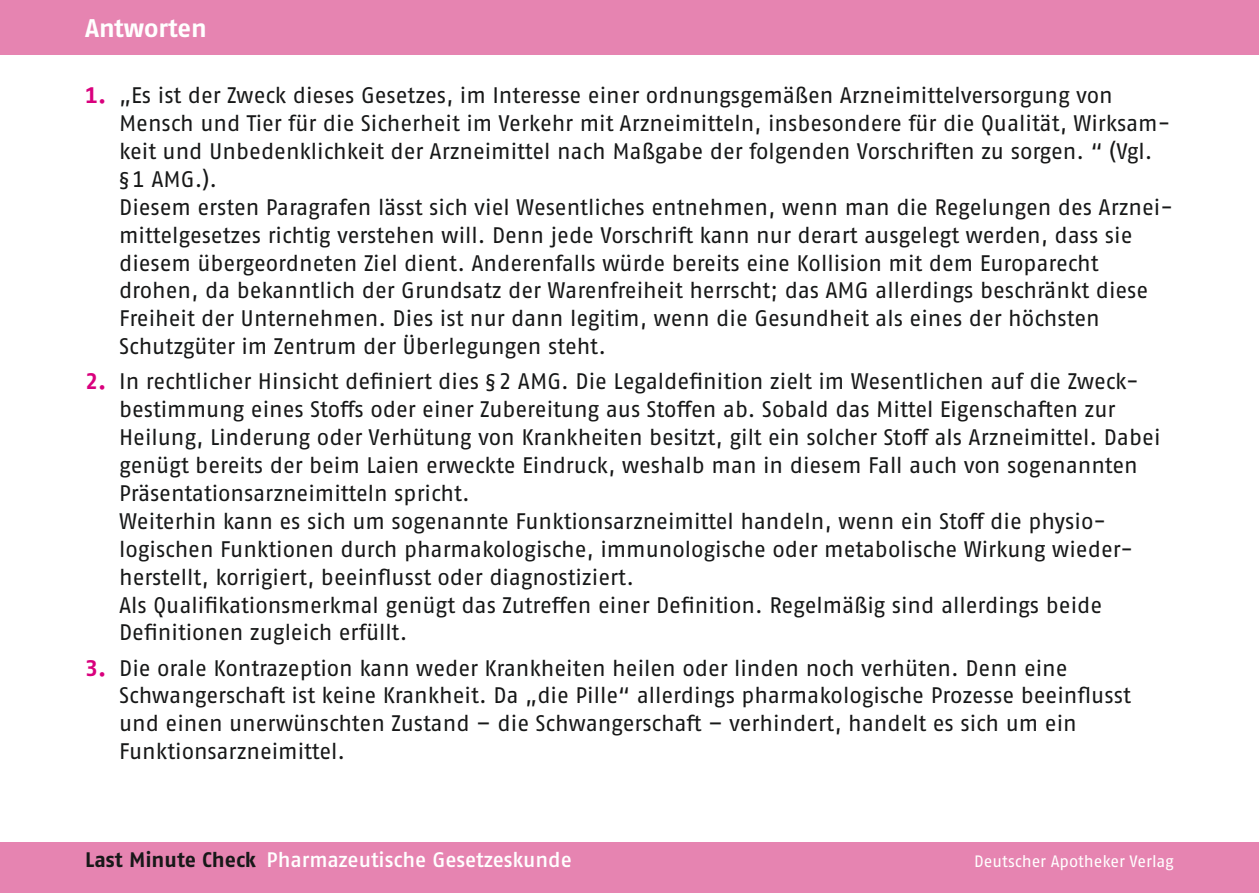
<style>
.page{position:relative;width:1259px;height:893px;background:#fff}
.page>*{position:absolute;margin:0;border:0;box-sizing:border-box;transform-origin:0 0}
.t1{font:700 25.5px "Fago Pro";letter-spacing:-.005em;color:#fff}
.t2{font:22.5px/27.9px "Fago Pro";letter-spacing:-.005em;color:#171818}
.t3{font:600 21px "Fago Pro";letter-spacing:-.005em;color:#fff}
.t4{font:16.5px "Fago Pro";letter-spacing:-.005em;color:#fff}
.s1{font-weight:700;color:#d9007d}
.s2{font-weight:700;color:#171818}
</style>
<div class="page">
<div style="left:0;top:0;width:1259px;height:55px;background:#e684b1"></div>
<div style="left:0;top:842px;width:1259px;height:51px;background:#e684b1"></div>
<p class="t1" style="left:85px;top:13px;width:123px">Antworten</p>
<p class="t2" style="left:119px;top:81px;width:1055px;text-indent:-34px"><span class="s1">1.</span> „Es ist der Zweck dieses Gesetzes, im Interesse einer ordnungsgemäßen Arzneimittelversorgung von Mensch und Tier für die Sicherheit im Verkehr mit Arzneimitteln, insbesondere für die Qualität, Wirksam&shy;keit und Unbedenklichkeit der Arzneimittel nach Maßgabe der folgenden Vorschriften zu sorgen. “ (Vgl. §1 AMG.).<br>Diesem ersten Paragrafen lässt sich viel Wesentliches entnehmen, wenn man die Regelungen des Arznei&shy;mittelgesetzes richtig verstehen will. Denn jede Vorschrift kann nur derart ausgelegt werden, dass sie diesem übergeordneten Ziel dient. Anderenfalls würde bereits eine Kollision mit dem Europarecht drohen, da bekanntlich der Grundsatz der Warenfreiheit herrscht; das AMG allerdings beschränkt diese Freiheit der Unternehmen. Dies ist nur dann legitim, wenn die Gesundheit als eines der höchsten Schutzgüter im Zentrum der Überlegungen steht.</p>
<p class="t2" style="left:119px;top:367px;width:1043px;text-indent:-34px"><span class="s1">2.</span> In rechtlicher Hinsicht definiert dies §2 AMG. Die Legaldefinition zielt im Wesentlichen auf die Zweck&shy;bestimmung eines Stoffs oder einer Zubereitung aus Stoffen ab. Sobald das Mittel Eigenschaften zur Heilung, Linderung oder Verhütung von Krankheiten besitzt, gilt ein solcher Stoff als Arzneimittel. Dabei genügt bereits der beim Laien erweckte Eindruck, weshalb man in diesem Fall auch von sogenannten Präsentationsarzneimitteln spricht.<br>Weiterhin kann es sich um sogenannte Funktionsarzneimittel handeln, wenn ein Stoff die physio&shy;logischen Funktionen durch pharmakologische, immunologische oder metabolische Wirkung wieder&shy;herstellt, korrigiert, beeinflusst oder diagnostiziert.<br>Als Qualifikationsmerkmal genügt das Zutreffen einer Definition. Regelmäßig sind allerdings beide Definitionen zugleich erfüllt.</p>
<p class="t2" style="left:119px;top:654px;width:1013px;text-indent:-34px"><span class="s1">3.</span> Die orale Kontrazeption kann weder Krankheiten heilen oder linden noch verhüten. Denn eine Schwangerschaft ist keine Krankheit. Da „die Pille“ allerdings pharmakologische Prozesse beeinflusst und einen unerwünschten Zustand – die Schwangerschaft – verhindert, handelt es sich um ein Funktionsarzneimittel.</p>
<p class="t3" style="left:85px;top:847px;width:488px"><span class="s2">Last Minute Check</span> Pharmazeutische Gesetzeskunde</p>
<p class="t4" style="left:974px;top:852px;width:201px">Deutscher Apotheker Verlag</p>
</div>
